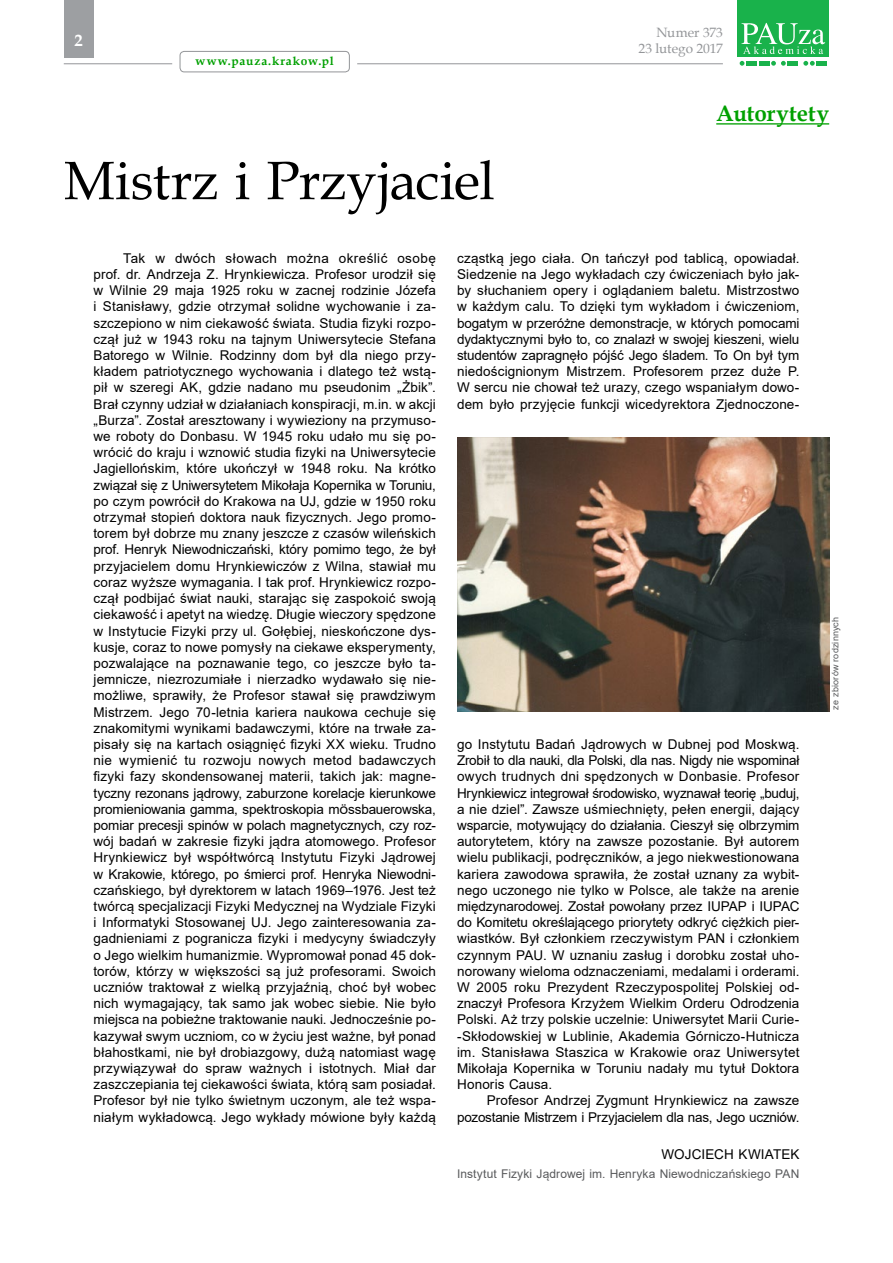
<style>
.page{position:relative;width:893px;height:1263px;background:#fff}
.page>*{position:absolute;margin:0;border:0;box-sizing:border-box;transform-origin:0 0}
.t1{font:54px "Book Antiqua";letter-spacing:-.005em;color:#000}
.t2{font:700 22.5px "Book Antiqua";letter-spacing:.005em;color:#00a000}
.t3{font:700 16.5px "Book Antiqua";color:#fff}
.t4{font:13.5px/16.2px "Arial";letter-spacing:.005em;color:#000;text-align:justify}
.t5{font:13.5px/16.2px "Book Antiqua";color:#939598;text-align:right}
.t6{font:12px "Arial";letter-spacing:.01em;color:#58595b}
.t7{font:700 12px "Book Antiqua";letter-spacing:.07em;color:#00a000}
.t8{font:9px "Arial";letter-spacing:.02em;color:#58595b}
</style>
<div class="page">
<hr style="left:357px;top:63px;width:366px;height:1px;background:#939598">
<div style="left:64px;top:0;width:30px;height:57px;background:#9d9fa2"></div>
<div style="left:180px;top:51px;width:170px;height:21px;border:1px solid #939598;border-radius:4px"></div>
<svg style="left:740px;top:61px;width:4px;height:5px"></svg>
<svg style="left:771px;top:61px;width:15px;height:5px"></svg>
<svg style="left:803px;top:61px;width:12px;height:5px"></svg>
<div style="left:746px;top:61px;width:11px;height:5px;background:#19b24b"></div>
<div style="left:759px;top:61px;width:11px;height:5px;background:#19b24b"></div>
<div style="left:787px;top:61px;width:11px;height:5px;background:#19b24b"></div>
<div style="left:816px;top:61px;width:11px;height:5px;background:#19b24b"></div>
<div style="left:737px;top:0;width:92px;height:56px;background:#19b24b"></div>
<svg style="left:741px;top:23px;width:84px;height:31px"></svg>
<hr style="left:64px;top:63px;width:108px;height:1px;background:#939598">
<hr style="left:716px;top:123px;width:113px;height:2px;background:#00a000">
<img style="left:457px;top:437px;width:372px;height:275px">
<p class="t3" style="left:75px;top:30px;width:10px">2</p>
<p class="t7" style="left:196px;top:53px;width:140px">www.pauza.krakow.pl</p>
<h1 class="t1" style="left:64px;top:143px;width:433px">Mistrz i Przyjaciel</h1>
<p class="t5" style="left:638px;top:24px;width:86px">Numer 373<br>23 lutego 2017</p>
<h2 class="t2" style="left:716px;top:98px;width:114px">Autorytety</h2>
<p class="t4" style="left:94px;top:250px;width:344px;text-indent:30px">Tak w dwóch słowach można określić osobę prof. dr. Andrzeja Z. Hrynkiewicza. Profesor urodził się w Wilnie 29 maja 1925 roku w zacnej rodzinie Józefa i Stanisławy, gdzie otrzymał solidne wychowanie i za&shy;szczepiono w nim ciekawość świata. Studia fizyki rozpo&shy;czął już w 1943 roku na tajnym Uniwersytecie Stefana Batorego w Wilnie. Rodzinny dom był dla niego przy&shy;kładem patriotycznego wychowania i dlatego też wstą&shy;pił w szeregi AK, gdzie nadano mu pseudonim „Żbik”.<br>Brał czynny udział w działaniach konspiracji, m.in. w akcji „Burza”. Został aresztowany i wywieziony na przymuso&shy;we roboty do Donbasu. W 1945 roku udało mu się po&shy;wrócić do kraju i wznowić studia fizyki na Uniwersytecie Jagiellońskim, które ukończył w 1948 roku. Na krótko związał się z Uniwersytetem Mikołaja Kopernika w Toruniu, po czym powrócił do Krakowa na UJ, gdzie w 1950 roku otrzymał stopień doktora nauk fizycznych. Jego promo&shy;torem był dobrze mu znany jeszcze z czasów wileńskich prof. Henryk Niewodniczański, który pomimo tego, że był przyjacielem domu Hrynkiewiczów z Wilna, stawiał mu coraz wyższe wymagania. I tak prof. Hrynkiewicz rozpo&shy;czął podbijać świat nauki, starając się zaspokoić swoją ciekawość i apetyt na wiedzę. Długie wieczory spędzone w Instytucie Fizyki przy ul. Gołębiej, nieskończone dys&shy;kusje, coraz to nowe pomysły na ciekawe eksperymenty, pozwalające na poznawanie tego, co jeszcze było ta&shy;jemnicze, niezrozumiałe i nierzadko wydawało się nie&shy;możliwe, sprawiły, że Profesor stawał się prawdziwym Mistrzem. Jego 70-letnia kariera naukowa cechuje się znakomitymi wynikami badawczymi, które na trwałe za&shy;pisały się na kartach osiągnięć fizyki XX wieku. Trudno nie wymienić tu rozwoju nowych metod badawczych fizyki fazy skondensowanej materii, takich jak: magne&shy;tyczny rezonans jądrowy, zaburzone korelacje kierunkowe promieniowania gamma, spektroskopia mössbauerowska, pomiar precesji spinów w polach magnetycznych, czy roz&shy;wój badań w zakresie fizyki jądra atomowego. Profesor Hrynkiewicz był współtwórcą Instytutu Fizyki Jądrowej w Krakowie, którego, po śmierci prof. Henryka Niewodni&shy;czańskiego, był dyrektorem w latach 1969–1976. Jest też twórcą specjalizacji Fizyki Medycznej na Wydziale Fizyki i Informatyki Stosowanej UJ. Jego zainteresowania za&shy;gadnieniami z pogranicza fizyki i medycyny świadczyły o Jego wielkim humanizmie. Wypromował ponad 45 dok&shy;torów, którzy w większości są już profesorami. Swoich uczniów traktował z wielką przyjaźnią, choć był wobec nich wymagający, tak samo jak wobec siebie. Nie było miejsca na pobieżne traktowanie nauki. Jednocześnie po&shy;kazywał swym uczniom, co w życiu jest ważne, był ponad błahostkami, nie był drobiazgowy, dużą natomiast wagę przywiązywał do spraw ważnych i istotnych. Miał dar zaszczepiania tej ciekawości świata, którą sam posiadał.<br>Profesor był nie tylko świetnym uczonym, ale też wspa&shy;niałym wykładowcą. Jego wykłady mówione były każdą</p>
<p class="t4" style="left:457px;top:250px;width:344px">cząstką jego ciała. On tańczył pod tablicą, opowiadał.<br>Siedzenie na Jego wykładach czy ćwiczeniach było jak&shy;by słuchaniem opery i oglądaniem baletu. Mistrzostwo w każdym calu. To dzięki tym wykładom i ćwiczeniom, bogatym w przeróżne demonstracje, w których pomocami dydaktycznymi było to, co znalazł w swojej kieszeni, wielu studentów zapragnęło pójść Jego śladem. To On był tym niedoścignionym Mistrzem. Profesorem przez duże P.<br>W sercu nie chował też urazy, czego wspaniałym dowo&shy;dem było przyjęcie funkcji wicedyrektora Zjednoczone-</p>
<p class="t4" style="left:457px;top:736px;width:344px">go Instytutu Badań Jądrowych w Dubnej pod Moskwą.<br>Zrobił to dla nauki, dla Polski, dla nas. Nigdy nie wspominał owych trudnych dni spędzonych w Donbasie. Profesor Hrynkiewicz integrował środowisko, wyznawał teorię „buduj, a nie dziel”. Zawsze uśmiechnięty, pełen energii, dający wsparcie, motywujący do działania. Cieszył się olbrzymim autorytetem, który na zawsze pozostanie. Był autorem wielu publikacji, podręczników, a jego niekwestionowana kariera zawodowa sprawiła, że został uznany za wybit&shy;nego uczonego nie tylko w Polsce, ale także na arenie międzynarodowej. Został powołany przez IUPAP i IUPAC do Komitetu określającego priorytety odkryć ciężkich pier&shy;wiastków. Był członkiem rzeczywistym PAN i członkiem czynnym PAU. W uznaniu zasług i dorobku został uho&shy;norowany wieloma odznaczeniami, medalami i orderami.<br>W 2005 roku Prezydent Rzeczypospolitej Polskiej od&shy;znaczył Profesora Krzyżem Wielkim Orderu Odrodzenia Polski. Aż trzy polskie uczelnie: Uniwersytet Marii Curie--Skłodowskiej w Lublinie, Akademia Górniczo-Hutnicza im. Stanisława Staszica w Krakowie oraz Uniwersytet Mikołaja Kopernika w Toruniu nadały mu tytuł Doktora Honoris Causa.</p>
<p class="t4" style="left:457px;top:1092px;width:344px;text-align:right">Profesor Andrzej Zygmunt Hrynkiewicz na zawsze pozostanie Mistrzem i Przyjacielem dla nas, Jego uczniów.</p>
<p class="t4" style="left:661px;top:1146px;width:140px">WOJCIECH KWIATEK</p>
<p class="t6" style="left:457px;top:1165px;width:344px">Instytut Fizyki Jądrowej im. Henryka Niewodniczańskiego PAN</p>
<p class="t8" style="left:829px;top:709px;width:94px;rotate:-90deg">ze zbiorów rodzinnych</p>
</div>
